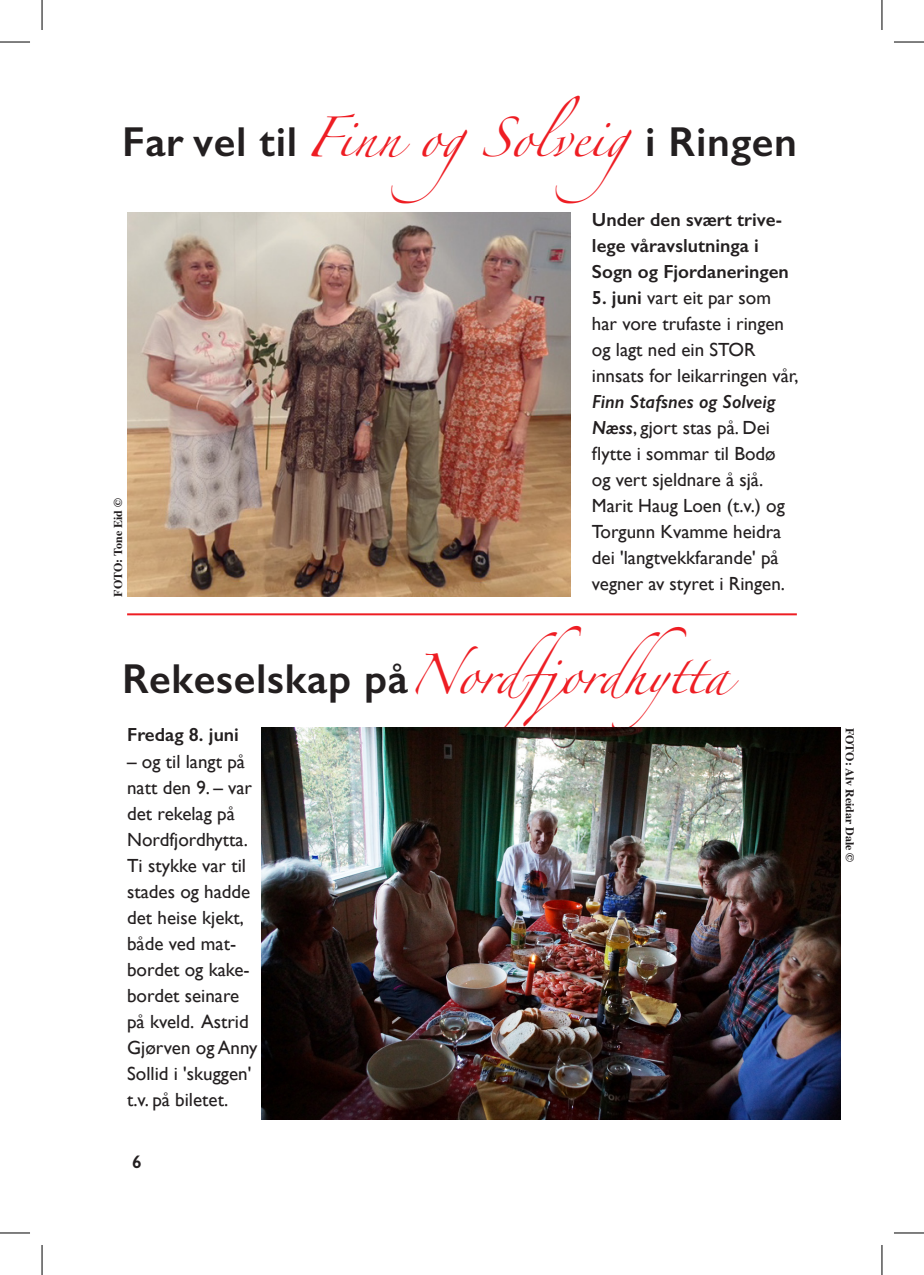
<style>
.page{position:relative;width:924px;height:1275px;background:#fff}
.page>*{position:absolute;margin:0;border:0;box-sizing:border-box;transform-origin:0 0}
.t1{font:600 42px "Gill Sans";letter-spacing:.015em;color:#231f20}
.t2{font:36px "Zapfino";color:#ee1d23}
.t3{font:19px/26px "Gill Sans";color:#231f20}
.t4{font:600 19px/26px "Gill Sans";color:#231f20}
.t5{font:600 18px "Gill Sans";color:#231f20}
.t6{font:700 12px "Times";color:#231f20}
.s1{font-family:"Zapfino";font-weight:400;font-size:36px;color:#ee1d23}
.s2{font-weight:600}
.s3{font-weight:600;font-style:italic}
.s4{font-family:"Gill Sans";font-weight:600;font-size:42px;color:#231f20}
</style>
<div class="page">
<img style="left:262px;top:727px;width:578px;height:392px">
<img style="left:127px;top:212px;width:443px;height:384px">
<hr style="left:127px;top:613px;width:669px;height:2px;background:#ee1d23">
<hr style="left:0;top:42px;width:30px;height:1px;background:#000">
<hr style="left:893px;top:42px;width:30px;height:1px;background:#000">
<hr style="left:0;top:1232px;width:30px;height:1px;background:#000">
<hr style="left:893px;top:1232px;width:30px;height:1px;background:#000">
<hr style="left:42px;top:0;width:1px;height:30px;background:#000">
<hr style="left:42px;top:1245px;width:1px;height:30px;background:#000">
<hr style="left:881px;top:0;width:1px;height:30px;background:#000">
<hr style="left:881px;top:1245px;width:1px;height:30px;background:#000">
<p class="t1" style="left:122px;top:116px;width:676px">Far vel til <span class="s1">Finn ogSolveig</span>i Ringen</p>
<p class="t4" style="left:591px;top:206px;width:198px">Under den svært trive&shy;lege våravslutninga i<br>Sogn og Fjordaneringen</p>
<p class="t3" style="left:591px;top:284px;width:208px"><span class="s2">5. juni</span> vart eit par som har vore trufaste i ringen og lagt ned ein STOR innsats for leikarringen vår,<br><span class="s3">Finn Stafsnes og Solveig<br>Næss</span>, gjort stas på. Dei flytte i sommar til Bodø og vert sjeldnare å sjå.<br>Marit Haug Loen (t.v.) og<br>Torgunn Kvamme heidra dei 'langtvekkfarande' på vegner av styret i Ringen.</p>
<p class="t6" style="left:106px;top:596px;width:100px;rotate:-90deg">FOTO: Tone Eid ©</p>
<p class="t2" style="left:122px;top:659px;width:608px"><span class="s4">Rekeselskap på</span>Nordfjordhytta</p>
<p class="t4" style="left:127px;top:722px;width:113px">Fredag 8. juni</p>
<p class="t3" style="left:127px;top:748px;width:132px">– og til langt på natt den 9. – var det rekelag på<br>Nordfjordhytta.<br>Ti stykke var til stades og hadde det heise kjekt, både ved mat&shy;bordet og kake&shy;bordet seinare på kveld. Astrid<br>Gjørven og Anny<br>Sollid i 'skuggen' t.v. på biletet.</p>
<p class="t5" style="left:132px;top:1151px;width:11px">6</p>
<p class="t6" style="left:861px;top:727px;width:136px;rotate:90deg">FOTO: Alv Reidar Dale ©</p>
</div>
